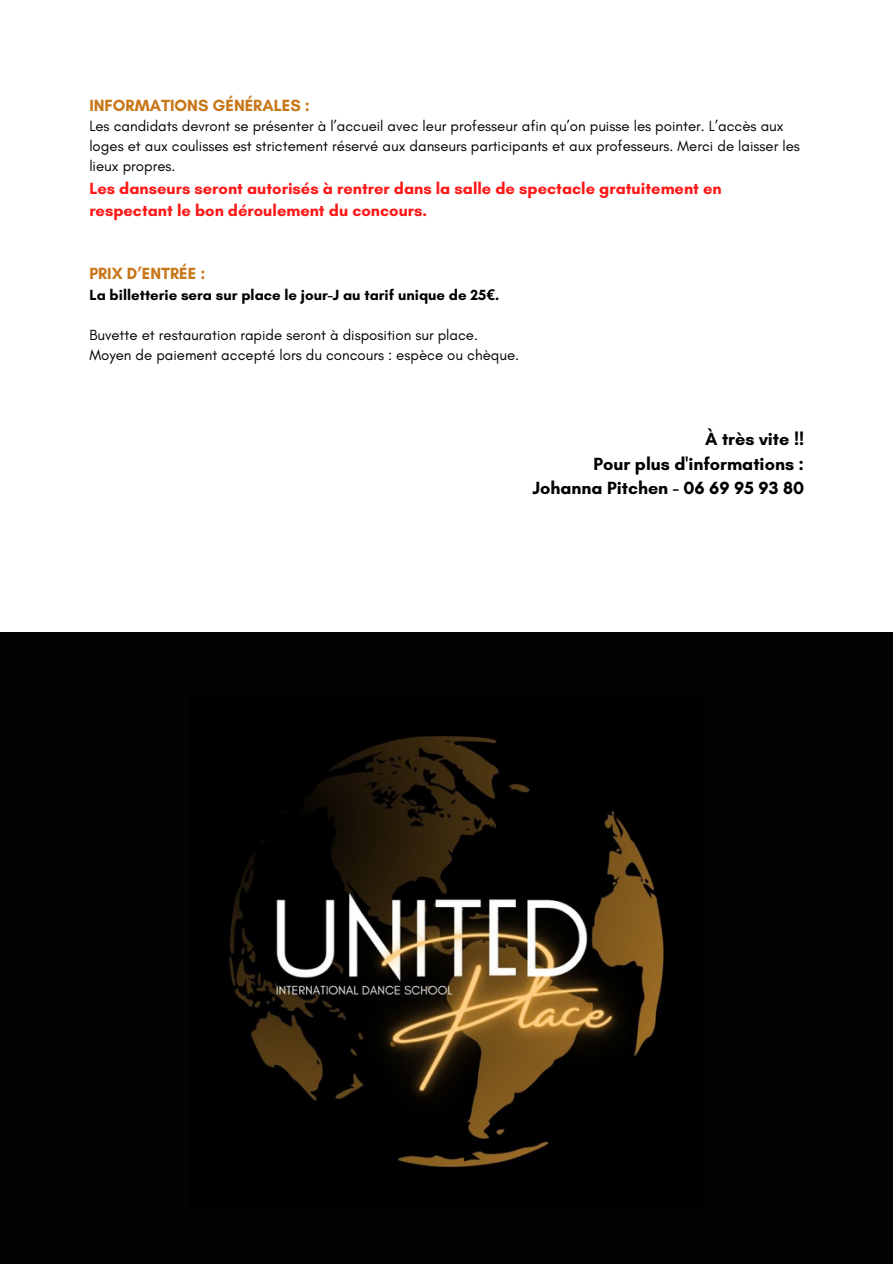
<style>
.page{position:relative;width:893px;height:1264px;background:#fff}
.page>*{position:absolute;margin:0;border:0;box-sizing:border-box;transform-origin:0 0}
.t1{font:700 18px/24.8px "Glacial Indifference";color:#000;text-align:right}
.t2{font:700 16.5px/22.5px "Glacial Indifference";color:#ff1616}
.t3{font:700 16.5px "Glacial Indifference";color:#c87617}
.t4{font:15px/20.2px "Glacial Indifference";color:#000}
.t5{font:700 15px "Glacial Indifference";color:#000}
.s1{font-family:"Noto Sans"}
</style>
<div class="page">
<div style="left:0;top:631px;width:892px;height:632px;background:#020201"></div>
<img style="left:229px;top:736px;width:435px;height:432px">
<p class="t3" style="left:89px;top:95px;width:222px">INFORMATIONS GÉNÉRALES :</p>
<p class="t4" style="left:89px;top:115px;width:712px">Les candidats devront se présenter à l’accueil avec leur professeur afin qu’on puisse les pointer. L’accès aux loges et aux coulisses est strictement réservé aux danseurs participants et aux professeurs. Merci de laisser les lieux propres.</p>
<h2 class="t2" style="left:89px;top:177px;width:633px">Les danseurs seront autorisés à rentrer dans la salle de spectacle gratuitement en respectant le bon déroulement du concours.</h2>
<p class="t3" style="left:89px;top:264px;width:117px">PRIX D’ENTRÉE :</p>
<p class="t5" style="left:89px;top:285px;width:411px">La billetterie sera sur place le jour-J au tarif unique de 25<span class="s1">€</span>.</p>
<p class="t4" style="left:89px;top:325px;width:390px">Buvette et restauration rapide seront à disposition sur place.</p>
<h1 class="t4" style="left:89px;top:345px;width:431px">Moyen de paiement accepté lors du concours : espèce ou chèque.</h1>
<p class="t1" style="left:532px;top:426px;width:273px">À très vite !!<br>Pour plus d'informations :<br>Johanna Pitchen - 06 69 95 93 80</p>
</div>
